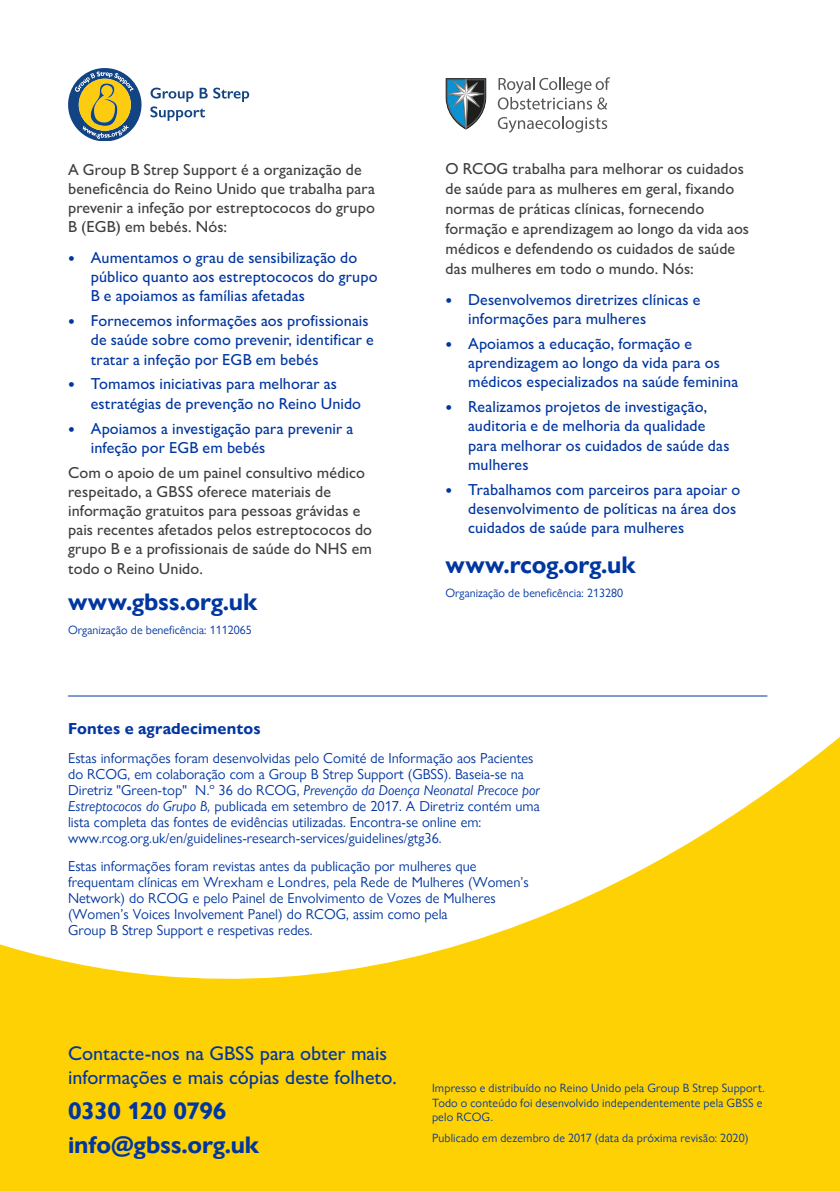
<style>
.page{position:relative;width:840px;height:1191px;background:#fff}
.page>*{position:absolute;margin:0;border:0;box-sizing:border-box;transform-origin:0 0}
.Page_title_v2{font:700 24px "Gill Sans Nova";letter-spacing:-.01em;color:#0036a0}
.t1{font:500 20px/24px "Gill Sans Nova";color:#0036a0}
.t2{font:500 16px/19.2px "Gill Sans Nova";letter-spacing:.005em;color:#0036a0}
.Body{font:500 16px/19.2px "Gill Sans Nova";letter-spacing:.005em;color:#3e3e3f}
.Page_title_v2-2{font:700 16px "Gill Sans Nova";letter-spacing:.01em;color:#0036a0}
.Page_title_v2-3{font:14.4px/16px "Gill Sans Nova";color:#0036a0}
.t3{font:12px/14.4px "Gill Sans Nova";letter-spacing:.015em;color:#0036a0}
.s1{font-size:19.2px}
.s2{font-style:italic}
</style>
<div class="page">
<svg style="left:0;top:737px;width:839px;height:454px;fill:#fed105"></svg>
<svg style="left:68px;top:68px;width:73px;height:73px"></svg>
<svg style="left:213px;top:88px;width:36px;height:14px"></svg>
<svg style="left:150px;top:88px;width:57px;height:33px"></svg>
<svg style="left:497px;top:77px;width:112px;height:33px"></svg>
<svg style="left:497px;top:116px;width:110px;height:17px"></svg>
<svg style="left:445px;top:78px;width:41px;height:52px"></svg>
<hr style="left:68px;top:695px;width:699px;height:1px;background:#0036a0">
<p class="Body" style="left:68px;top:159px;width:308px">A Group B Strep Support é a organização de beneficência do Reino Unido que trabalha para prevenir a infeção por estreptococos do grupo B (EGB) em bebés. Nós:</p>
<p class="t2" style="left:91px;top:248px;width:288px;text-indent:-23px"><span class="s1">•</span> Aumentamos o grau de sensibilização do público quanto aos estreptococos do grupo<br>B e apoiamos as famílias afetadas</p>
<p class="t2" style="left:91px;top:311px;width:284px;text-indent:-23px"><span class="s1">•</span> Fornecemos informações aos profissionais de saúde sobre como prevenir, identificar e tratar a infeção por EGB em bebés</p>
<p class="t2" style="left:91px;top:374px;width:272px;text-indent:-23px"><span class="s1">•</span> Tomamos iniciativas para melhorar as estratégias de prevenção no Reino Unido</p>
<p class="t2" style="left:91px;top:418px;width:264px;text-indent:-23px"><span class="s1">•</span> Apoiamos a investigação para prevenir a infeção por EGB em bebés</p>
<p class="Body" style="left:68px;top:462px;width:305px">Com o apoio de um painel consultivo médico respeitado, a GBSS oferece materiais de informação gratuitos para pessoas grávidas e pais recentes afetados pelos estreptococos do grupo B e a profissionais de saúde do NHS em todo o Reino Unido.</p>
<p class="Page_title_v2" style="left:68px;top:588px;width:191px">www.gbss.org.uk</p>
<p class="t3" style="left:68px;top:623px;width:185px">Organização de beneficência: 1112065</p>
<p class="Body" style="left:445px;top:159px;width:305px;line-height:20px">O RCOG trabalha para melhorar os cuidados de saúde para as mulheres em geral, fixando normas de práticas clínicas, fornecendo formação e aprendizagem ao longo da vida aos médicos e defendendo os cuidados de saúde das mulheres em todo o mundo. Nós:</p>
<p class="t2" style="left:468px;top:290px;width:234px;text-indent:-23px"><span class="s1">•</span> Desenvolvemos diretrizes clínicas e informações para mulheres</p>
<p class="t2" style="left:468px;top:334px;width:271px;text-indent:-23px"><span class="s1">•</span> Apoiamos a educação, formação e aprendizagem ao longo da vida para os médicos especializados na saúde feminina</p>
<p class="t2" style="left:468px;top:397px;width:263px;text-indent:-23px"><span class="s1">•</span> Realizamos projetos de investigação, auditoria e de melhoria da qualidade para melhorar os cuidados de saúde das mulheres</p>
<p class="t2" style="left:468px;top:479px;width:273px;text-indent:-23px"><span class="s1">•</span> Trabalhamos com parceiros para apoiar o desenvolvimento de políticas na área dos cuidados de saúde para mulheres</p>
<p class="Page_title_v2" style="left:445px;top:550px;width:192px">www.rcog.org.uk</p>
<p class="t3" style="left:445px;top:586px;width:179px">Organização de beneficência: 213280</p>
<p class="Page_title_v2-2" style="left:68px;top:719px;width:194px">Fontes e agradecimentos</p>
<p class="Page_title_v2-3" style="left:68px;top:750px;width:473px">Estas informações foram desenvolvidas pelo Comité de Informação aos Pacientes do RCOG, em colaboração com a Group B Strep Support (GBSS). Baseia-se na Diretriz "Green-top" N.º 36 do RCOG, <span class="s2">Prevenção da Doença Neonatal Precoce por Estreptococos do Grupo B,</span> publicada em setembro de 2017. A Diretriz contém uma lista completa das fontes de evidências utilizadas. Encontra-se online em: www.rcog.org.uk/en/guidelines-research-services/guidelines/gtg36.</p>
<p class="Page_title_v2-3" style="left:68px;top:857px;width:462px">Estas informações foram revistas antes da publicação por mulheres que frequentam clínicas em Wrexham e Londres, pela Rede de Mulheres (Women’s Network) do RCOG e pelo Painel de Envolvimento de Vozes de Mulheres (Women’s Voices Involvement Panel) do RCOG, assim como pela<br>Group B Strep Support e respetivas redes.</p>
<p class="t1" style="left:68px;top:1041px;width:330px">Contacte-nos na GBSS para obter mais informações e mais cópias deste folheto.</p>
<p class="Page_title_v2" style="left:68px;top:1096px;width:160px">0330 120 0796</p>
<p class="Page_title_v2" style="left:68px;top:1130px;width:192px">info@gbss.org.uk</p>
<p class="t3" style="left:432px;top:1130px;width:318px">Publicado em dezembro de 2017 (data da próxima revisão: 2020)</p>
<p class="t3" style="left:432px;top:1080px;width:334px">Impresso e distribuído no Reino Unido pela Group B Strep Support.<br>Todo o conteúdo foi desenvolvido independentemente pela GBSS e pelo RCOG.</p>
</div>
